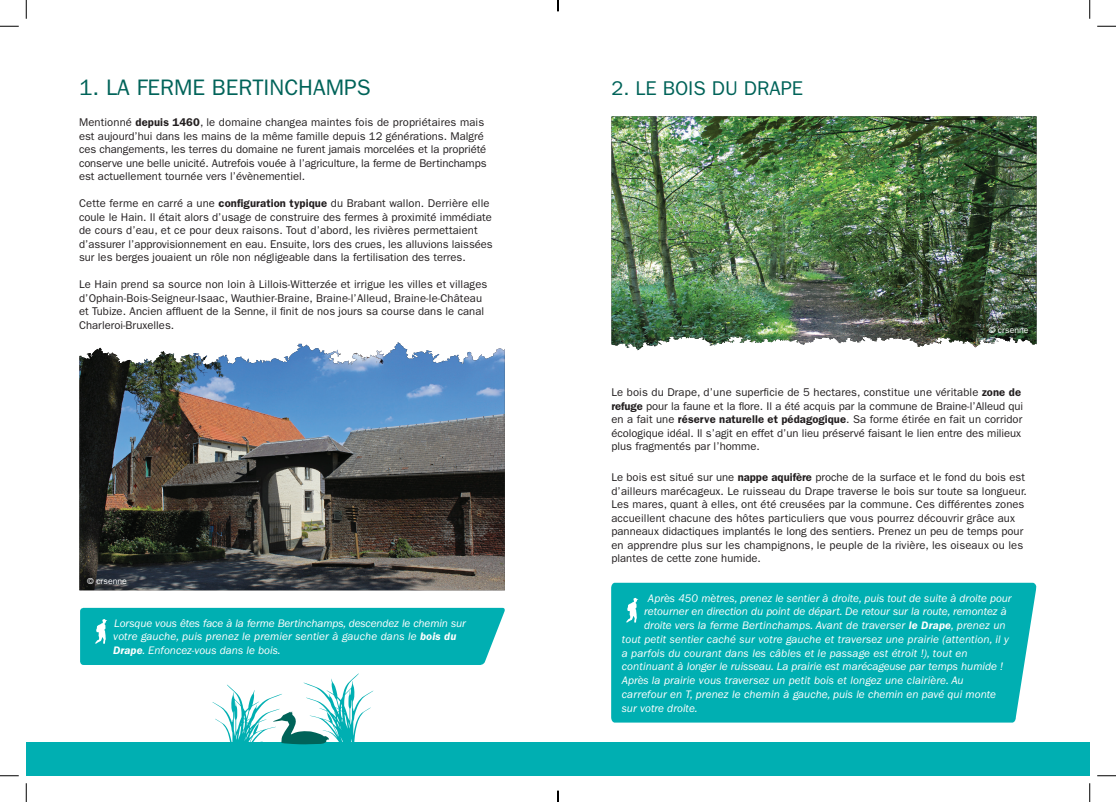
<style>
.page{position:relative;width:1116px;height:802px;background:#fff}
.page>*{position:absolute;margin:0;border:0;box-sizing:border-box;transform-origin:0 0}
.Titre{font:22.5px "ITC Franklin Gothic Std";color:#006359}
.Titre-2{font:20px "ITC Franklin Gothic Std";color:#006359}
.Texte{font:11.25px/13.5px "ITC Franklin Gothic Std";color:#231f20}
.Indication_Ballade{font:italic 11.25px/13.8px "ITC Franklin Gothic Std";color:#fff}
.Titre-3{font:11.25px/13.5px "ITC Franklin Gothic Std";letter-spacing:-.005em;color:#231f20}
.Infos{font:8.75px "ITC Franklin Gothic Std";color:#fff}
.s1{font-weight:600}
</style>
<div class="page">
<div style="left:26px;top:742px;width:1063px;height:34px;background:#00afb2"></div>
<div style="left:80px;top:608px;width:425px;height:57px;background:#00afb2"></div>
<div style="left:611px;top:583px;width:425px;height:140px;background:#00afb2"></div>
<svg style="left:626px;top:598px;width:12px;height:24px"></svg>
<img style="left:79px;top:342px;width:426px;height:248px">
<img style="left:328px;top:343px;width:70px;height:22px">
<img style="left:658px;top:116px;width:378px;height:232px">
<img style="left:611px;top:116px;width:47px;height:234px">
<svg style="left:212px;top:673px;width:161px;height:72px"></svg>
<svg style="left:0;top:25px;width:19px;height:2px"></svg>
<svg style="left:1097px;top:25px;width:18px;height:2px"></svg>
<svg style="left:0;top:775px;width:19px;height:1px"></svg>
<svg style="left:1097px;top:775px;width:18px;height:1px"></svg>
<svg style="left:25px;top:0;width:2px;height:19px"></svg>
<svg style="left:25px;top:783px;width:2px;height:19px"></svg>
<svg style="left:1089px;top:0;width:1px;height:19px"></svg>
<svg style="left:1089px;top:783px;width:1px;height:19px"></svg>
<svg style="left:557px;top:0;width:2px;height:11px"></svg>
<svg style="left:557px;top:791px;width:2px;height:11px"></svg>
<p class="Titre" style="left:79px;top:74px;width:293px">1. LA FERME BERTINCHAMPS</p>
<p class="Texte" style="left:79px;top:116px;width:409px">Mentionné <span class="s1">depuis 1460</span>, le domaine changea maintes fois de propriétaires mais est aujourd’hui dans les mains de la même famille depuis 12 générations. Malgré ces changements, les terres du domaine ne furent jamais morcelées et la propriété conserve une belle unicité. Autrefois vouée à l’agriculture, la ferme de Bertinchamps est actuellement tournée vers l’évènementiel.</p>
<p class="Texte" style="left:79px;top:197px;width:415px">Cette ferme en carré a une <span class="s1">configuration typique</span> du Brabant wallon. Derrière elle coule le Hain. Il était alors d’usage de construire des fermes à proximité immédiate de cours d’eau, et ce pour deux raisons. Tout d’abord, les rivières permettaient d’assurer l’approvisionnement en eau. Ensuite, lors des crues, les alluvions laissées sur les berges jouaient un rôle non négligeable dans la fertilisation des terres.</p>
<p class="Texte" style="left:79px;top:278px;width:410px">Le Hain prend sa source non loin à Lillois-Witterzée et irrigue les villes et villages d’Ophain-Bois-Seigneur-Isaac, Wauthier-Braine, Braine-l’Alleud, Braine-le-Château et Tubize. Ancien affluent de la Senne, il finit de nos jours sa course dans le canal Charleroi-Bruxelles.</p>
<p class="Infos" style="left:87px;top:576px;width:41px">© crsenne</p>
<p class="Indication_Ballade" style="left:113px;top:616px;width:354px">Lorsque vous êtes face à la ferme Bertinchamps, descendez le chemin sur votre gauche, puis prenez le premier sentier à gauche dans le <span class="s1">bois du<br>Drape</span>. Enfoncez-vous dans le bois.</p>
<p class="Titre-2" style="left:611px;top:77px;width:193px">2. LE BOIS DU DRAPE</p>
<p class="Infos" style="left:988px;top:325px;width:41px">© crsenne</p>
<p class="Titre-3" style="left:611px;top:386px;width:413px">Le bois du Drape, d’une superficie de 5 hectares, constitue une véritable <span class="s1">zone de refuge</span> pour la faune et la flore. Il a été acquis par la commune de Braine-l’Alleud qui en a fait une <span class="s1">réserve naturelle et pédagogique</span>. Sa forme étirée en fait un corridor écologique idéal. Il s’agit en effet d’un lieu préservé faisant le lien entre des milieux plus fragmentés par l’homme.</p>
<p class="Texte" style="left:611px;top:471px;width:417px">Le bois est situé sur une <span class="s1">nappe aquifère</span> proche de la surface et le fond du bois est d’ailleurs marécageux. Le ruisseau du Drape traverse le bois sur toute sa longueur.<br>Les mares, quant à elles, ont été creusées par la commune. Ces différentes zones accueillent chacune des hôtes particuliers que vous pourrez découvrir grâce aux panneaux didactiques implantés le long des sentiers. Prenez un peu de temps pour en apprendre plus sur les champignons, le peuple de la rivière, les oiseaux ou les plantes de cette zone humide.</p>
<p class="Indication_Ballade" style="left:648px;top:591px;width:365px">Après 450 mètres, prenez le sentier à droite, puis tout de suite à droite pour</p>
<p class="Indication_Ballade" style="left:644px;top:605px;width:364px">retourner en direction du point de départ. De retour sur la route, remontez à</p>
<p class="Indication_Ballade" style="left:644px;top:619px;width:363px">droite vers la ferme Bertinchamps. Avant de traverser <span class="s1">le Drape</span>, prenez un</p>
<p class="Indication_Ballade" style="left:622px;top:632px;width:389px">tout petit sentier caché sur votre gauche et traversez une prairie (attention, il y</p>
<p class="Indication_Ballade" style="left:622px;top:646px;width:347px">a parfois du courant dans les câbles et le passage est étroit !), tout en</p>
<p class="Indication_Ballade" style="left:622px;top:660px;width:383px">continuant à longer le ruisseau. La prairie est marécageuse par temps humide !</p>
<p class="Indication_Ballade" style="left:622px;top:674px;width:343px">Après la prairie vous traversez un petit bois et longez une clairière. Au</p>
<p class="Indication_Ballade" style="left:622px;top:687px;width:376px">carrefour en T, prenez le chemin à gauche, puis le chemin en pavé qui monte</p>
<p class="Indication_Ballade" style="left:622px;top:701px;width:77px">sur votre droite.</p>
</div>
